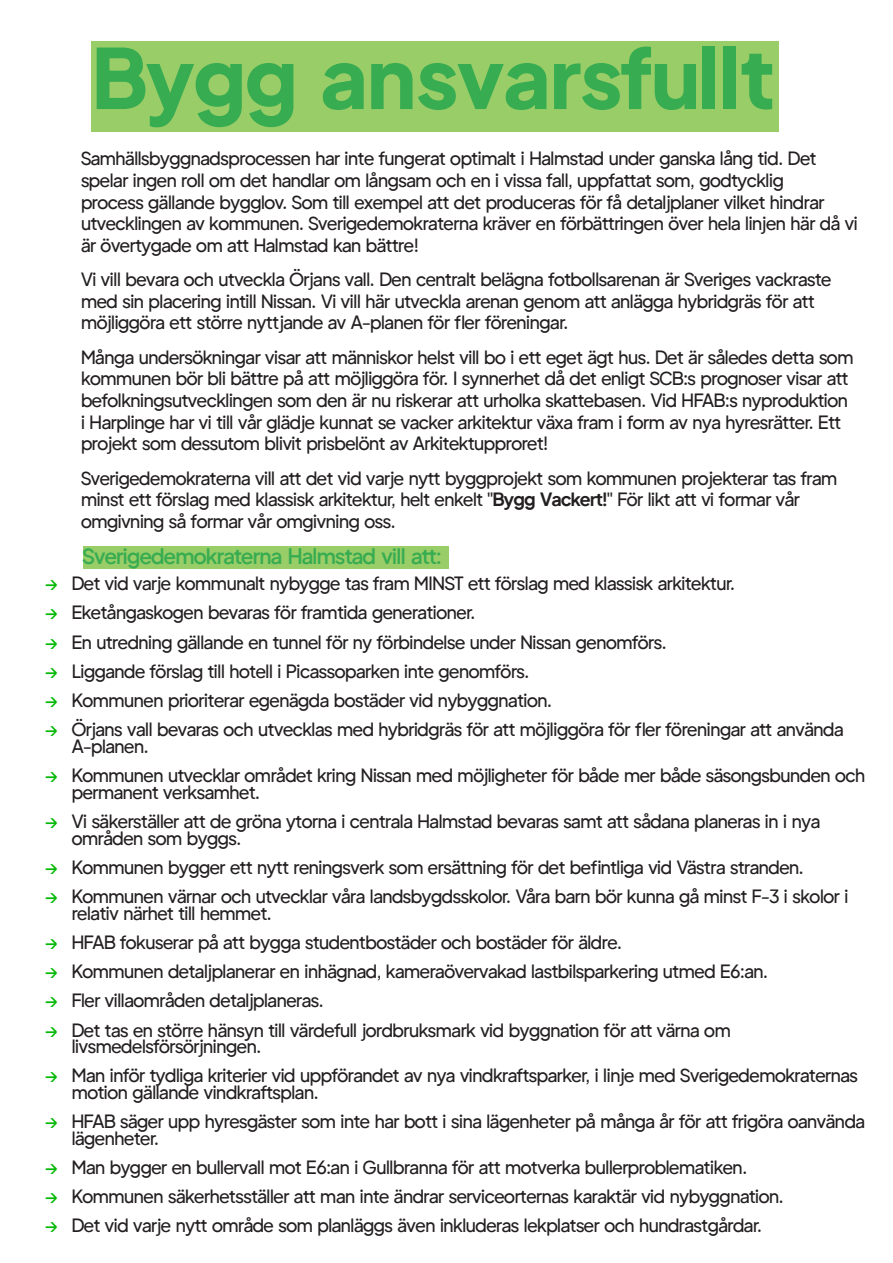
<style>
.page{position:relative;width:893px;height:1263px;background:#fff}
.page>*{position:absolute;margin:0;border:0;box-sizing:border-box;transform-origin:0 0}
.t1{font:800 82.5px "Ibiza 22";letter-spacing:-.01em;color:#37ac51}
.t2{font:600 21px "Ibiza 22";color:#37ac51}
.SD_Rubrik{font:18px/21.6px "Ibiza 22";letter-spacing:-.02em;color:#231f20}
.s1{font-weight:700}
.s2{color:#00b900}
</style>
<div class="page">
<div style="left:83px;top:546px;width:366px;height:23px;background:#98cd68"></div>
<div style="left:92px;top:41px;width:687px;height:90px;background:#98cd68"></div>
<p class="t1" style="left:92px;top:5px;width:684px">Bygg ansvarsfullt</p>
<p class="SD_Rubrik" style="left:81px;top:146px;width:778px">Samhällsbyggnadsprocessen har inte fungerat optimalt i Halmstad under ganska lång tid. Det spelar ingen roll om det handlar om långsam och en i vissa fall, uppfattat som, godtycklig<br>process gällande bygglov. Som till exempel att det produceras för få detaljplaner vilket hindrar utvecklingen av kommunen. Sverigedemokraterna kräver en förbättringen över hela linjen här då vi är övertygade om att Halmstad kan bättre!</p>
<p class="SD_Rubrik" style="left:81px;top:267px;width:752px">Vi vill bevara och utveckla Örjans vall. Den centralt belägna fotbollsarenan är Sveriges vackraste med sin placering intill Nissan. Vi vill här utveckla arenan genom att anlägga hybridgräs för att möjliggöra ett större nyttjande av A-planen för fler föreningar.</p>
<p class="SD_Rubrik" style="left:81px;top:344px;width:774px">Många undersökningar visar att människor helst vill bo i ett eget ägt hus. Det är således detta som kommunen bör bli bättre på att möjliggöra för. I synnerhet då det enligt SCB:s prognoser visar att befolkningsutvecklingen som den är nu riskerar att urholka skattebasen. Vid HFAB:s nyproduktion i Harplinge har vi till vår glädje kunnat se vacker arkitektur växa fram i form av nya hyresrätter. Ett projekt som dessutom blivit prisbelönt av Arkitektupproret!</p>
<p class="SD_Rubrik" style="left:81px;top:465px;width:758px">Sverigedemokraterna vill att det vid varje nytt byggprojekt som kommunen projekterar tas fram minst ett förslag med klassisk arkitektur, helt enkelt "<span class="s1">Bygg Vackert!</span>" För likt att vi formar vår omgivning så formar vår omgivning oss.</p>
<p class="t2" style="left:83px;top:538px;width:360px">Sverigedemokraterna Halmstad vill att:</p>
<p class="SD_Rubrik" style="left:45px;top:571px;width:692px"><span class="s2">→</span> Det vid varje kommunalt nybygge tas fram MINST ett förslag med klassisk arkitektur.</p>
<p class="SD_Rubrik" style="left:45px;top:600px;width:432px"><span class="s2">→</span> Eketångaskogen bevaras för framtida generationer.</p>
<p class="SD_Rubrik" style="left:45px;top:629px;width:623px"><span class="s2">→</span> En utredning gällande en tunnel för ny förbindelse under Nissan genomförs.</p>
<p class="SD_Rubrik" style="left:45px;top:658px;width:486px"><span class="s2">→</span> Liggande förslag till hotell i Picassoparken inte genomförs.</p>
<p class="SD_Rubrik" style="left:45px;top:688px;width:509px"><span class="s2">→</span> Kommunen prioriterar egenägda bostäder vid nybyggnation.</p>
<p class="SD_Rubrik" style="left:72px;top:719px;width:773px;line-height:16.5px;text-indent:-27px"><span class="s2">→</span> Örjans vall bevaras och utvecklas med hybridgräs för att möjliggöra för fler föreningar att använda<br>A-planen.</p>
<p class="SD_Rubrik" style="left:72px;top:765px;width:795px;line-height:16.5px;text-indent:-27px"><span class="s2">→</span> Kommunen utvecklar området kring Nissan med möjligheter för både mer både säsongsbunden och permanent verksamhet.</p>
<p class="SD_Rubrik" style="left:72px;top:811px;width:750px;line-height:16.5px;text-indent:-27px"><span class="s2">→</span> Vi säkerställer att de gröna ytorna i centrala Halmstad bevaras samt att sådana planeras in i nya områden som byggs.</p>
<p class="SD_Rubrik" style="left:45px;top:854px;width:760px"><span class="s2">→</span> Kommunen bygger ett nytt reningsverk som ersättning för det befintliga vid Västra stranden.</p>
<p class="SD_Rubrik" style="left:72px;top:886px;width:778px;line-height:16.5px;text-indent:-27px"><span class="s2">→</span> Kommunen värnar och utvecklar våra landsbygdsskolor. Våra barn bör kunna gå minst F-3 i skolor i relativ närhet till hemmet.</p>
<p class="SD_Rubrik" style="left:45px;top:929px;width:579px"><span class="s2">→</span> HFAB fokuserar på att bygga studentbostäder och bostäder för äldre.</p>
<p class="SD_Rubrik" style="left:45px;top:958px;width:725px"><span class="s2">→</span> Kommunen detaljplanerar en inhägnad, kameraövervakad lastbilsparkering utmed E6:an.</p>
<p class="SD_Rubrik" style="left:45px;top:988px;width:280px"><span class="s2">→</span> Fler villaområden detaljplaneras.</p>
<p class="SD_Rubrik" style="left:72px;top:1020px;width:660px;line-height:16.5px;text-indent:-27px"><span class="s2">→</span> Det tas en större hänsyn till värdefull jordbruksmark vid byggnation för att värna om livsmedelsförsörjningen.</p>
<p class="SD_Rubrik" style="left:72px;top:1065px;width:788px;line-height:16.5px;text-indent:-27px"><span class="s2">→</span> Man inför tydliga kriterier vid uppförandet av nya vindkraftsparker, i linje med Sverigedemokraternas motion gällande vindkraftsplan.</p>
<p class="SD_Rubrik" style="left:72px;top:1111px;width:795px;line-height:16.5px;text-indent:-27px"><span class="s2">→</span> HFAB säger upp hyresgäster som inte har bott i sina lägenheter på många år för att frigöra oanvända lägenheter.</p>
<p class="SD_Rubrik" style="left:45px;top:1154px;width:704px"><span class="s2">→</span> Man bygger en bullervall mot E6:an i Gullbranna för att motverka bullerproblematiken.</p>
<p class="SD_Rubrik" style="left:45px;top:1183px;width:740px"><span class="s2">→</span> Kommunen säkerhetsställer att man inte ändrar serviceorternas karaktär vid nybyggnation.</p>
<p class="SD_Rubrik" style="left:45px;top:1213px;width:719px"><span class="s2">→</span> Det vid varje nytt område som planläggs även inkluderas lekplatser och hundrastgårdar.</p>
</div>
